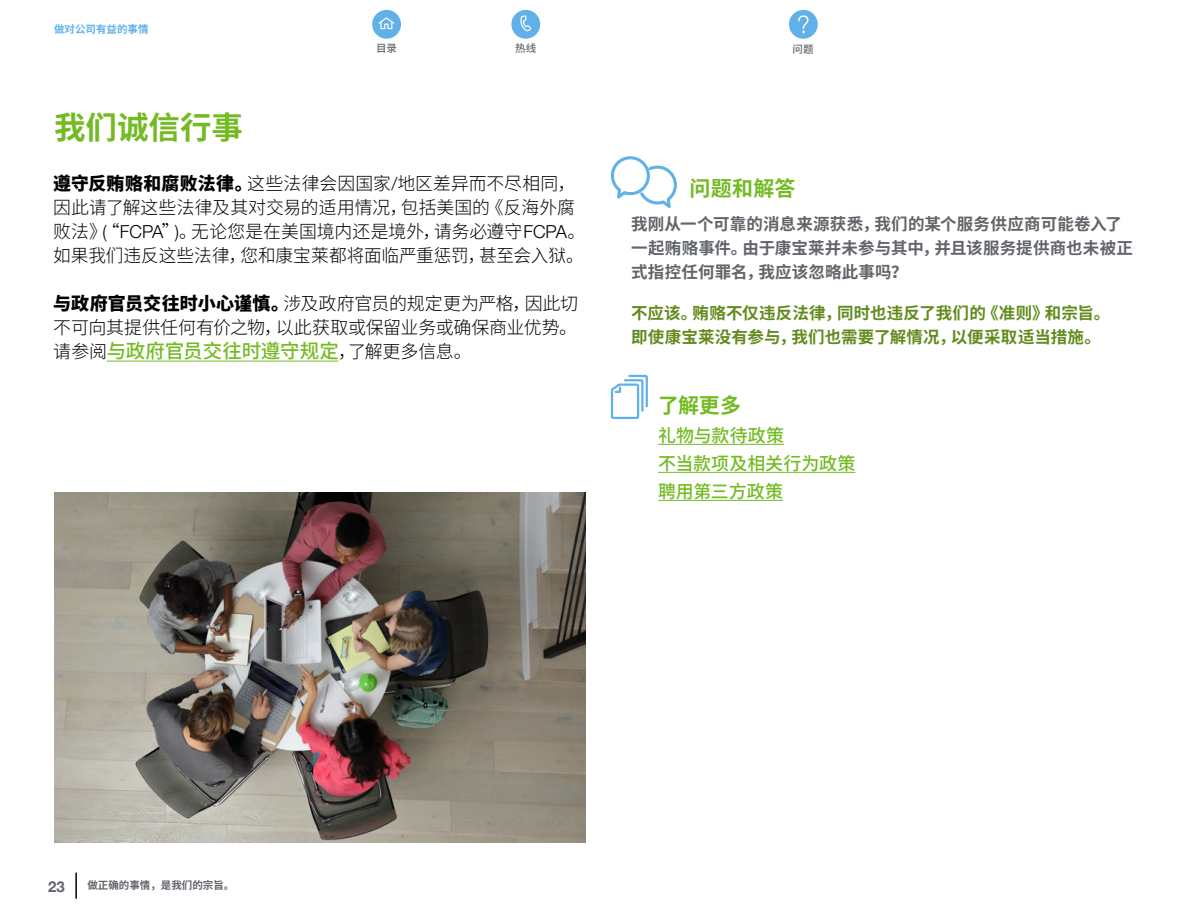
<style>
.page{position:relative;width:1188px;height:918px;background:#fff}
.page>*{position:absolute;margin:0;border:0;box-sizing:border-box;transform-origin:0 0}
.t1{font:700 31.5px "Noto Sans CJ Ksc";color:#74bb23}
.t2{font:700 21px "Noto Sans CJ Ksc";letter-spacing:.01em;color:#74bb23}
.t3{font:500 19.5px "Noto Sans CJ Ksc";letter-spacing:-.005em;color:#74bb23}
.t4{font:300 18px/24px "Noto Sans CJ Ksc";color:#000}
.t5{font:500 18px/28px "Noto Sans CJ Ksc";letter-spacing:-.005em;color:#74bb23}
.t6{font:700 16.5px/24px "Noto Sans CJ Ksc";letter-spacing:.01em;color:#61646a}
.t7{font:700 16.5px/24px "Noto Sans CJ Ksc";letter-spacing:.005em;color:#618b1d}
.t8{font:700 15px "Helvetica Neue";color:#61646a}
.t9{font:700 10.5px "Noto Sans CJ Ksc";color:#61646a}
.t10{font:700 10.5px "Noto Sans CJ Ksc";color:#61b1e8}
.t11{font:500 10.5px "Noto Sans CJ Ksc";color:#61646a}
.s1{font-weight:900}
.s2{font-family:"Helvetica Neue LT Std"}
.s3{font-weight:300;font-size:18px;color:#000}
</style>
<div class="page">
<svg style="left:372px;top:10px;width:29px;height:29px"></svg>
<svg style="left:511px;top:9px;width:30px;height:30px"></svg>
<svg style="left:789px;top:9px;width:29px;height:30px"></svg>
<hr style="left:107px;top:361px;width:231px;height:1px;background:#74bb23">
<hr style="left:658px;top:444px;width:126px;height:1px;background:#74bb23">
<hr style="left:658px;top:472px;width:197px;height:1px;background:#74bb23">
<hr style="left:658px;top:500px;width:125px;height:1px;background:#74bb23">
<img style="left:54px;top:492px;width:531px;height:350px">
<svg style="left:611px;top:156px;width:66px;height:52px"></svg>
<svg style="left:610px;top:374px;width:38px;height:46px"></svg>
<hr style="left:75px;top:873px;width:2px;height:26px;background:#000">
<p class="t10" style="left:54px;top:23px;width:96px">做对公司有益的事情</p>
<h1 class="t1" style="left:54px;top:109px;width:190px">我们诚信行事</h1>
<p class="t11" style="left:376px;top:42px;width:22px">目录</p>
<p class="t11" style="left:515px;top:42px;width:22px">热线</p>
<p class="t11" style="left:793px;top:43px;width:22px">问题</p>
<p class="t4" style="left:53px;top:172px;width:534px"><span class="s1">遵守反贿赂和腐败法律。</span>这些法律会因国家<span class="s2">/</span>地区差异而不尽相同，因此请了解这些法律及其对交易的适用情况，包括美国的《反海外腐败法》“<span class="s2">( FCPA</span>”<span class="s2">)</span>。无论您是在美国境内还是境外，请务必遵守 <span class="s2">FCPA</span>。如果我们违反这些法律，您和康宝莱都将面临严重惩罚，甚至会入狱。</p>
<p class="t4" style="left:53px;top:292px;width:526px"><span class="s1">与政府官员交往时小心谨慎。</span>涉及政府官员的规定更为严格，因此切不可向其提供任何有价之物，以此获取或保留业务或确保商业优势。</p>
<p class="t3" style="left:53px;top:340px;width:420px"><span class="s3">请参阅</span>与政府官员交往时遵守规定<span class="s3">，了解更多信息。</span></p>
<p class="t2" style="left:690px;top:177px;width:107px">问题和解答</p>
<p class="t6" style="left:631px;top:213px;width:503px">我刚从一个可靠的消息来源获悉，我们的某个服务供应商可能卷入了一起贿赂事件。由于康宝莱并未参与其中，并且该服务提供商也未被正式指控任何罪名，我应该忽略此事吗？</p>
<p class="t7" style="left:631px;top:301px;width:481px">不应该。贿赂不仅违反法律，同时也违反了我们的《准则》和宗旨。即使康宝莱没有参与，我们也需要了解情况，以便采取适当措施。</p>
<p class="t2" style="left:658px;top:393px;width:85px">了解更多</p>
<p class="t5" style="left:658px;top:421px;width:199px">礼物与款待政策<br>不当款项及相关行为政策聘用第三方政策</p>
<p class="t8" style="left:48px;top:875px;width:18px">23</p>
<p class="t9" style="left:87px;top:879px;width:148px">做正确的事情，是我们的宗旨。</p>
</div>
